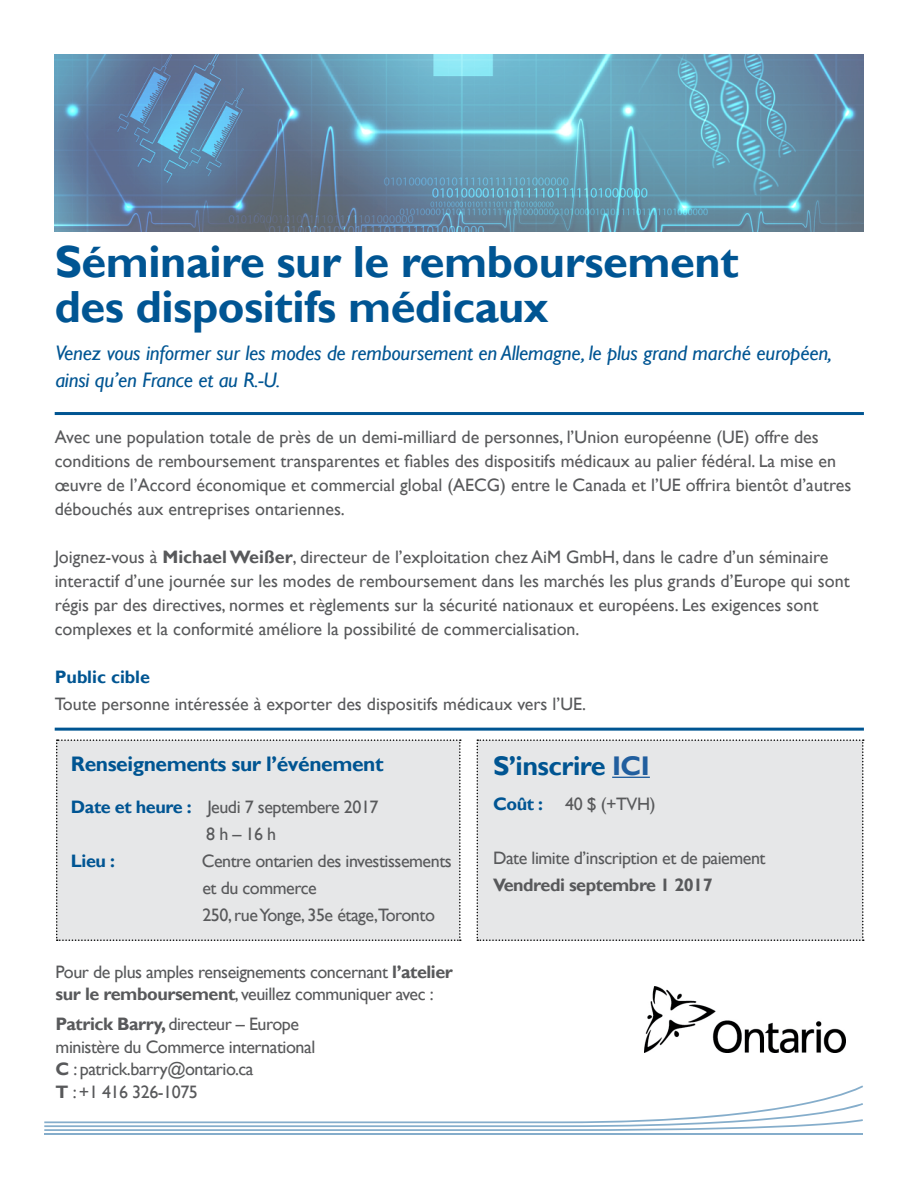
<style>
.page{position:relative;width:918px;height:1188px;background:#fff}
.page>*{position:absolute;margin:0;border:0;box-sizing:border-box;transform-origin:0 0}
.t1{font:700 45px/45px "Gill Sans";letter-spacing:-.01em;color:#005593}
.t2{font:700 27px "Gill Sans";letter-spacing:-.02em;color:#005592}
.t3{font:italic 21px/27px "Gill Sans";letter-spacing:-.01em;color:#005593}
.t4{font:700 21px "Gill Sans";letter-spacing:-.02em;color:#005592}
.t5{font:18px/24px "Gill Sans";color:#58595b}
.t6{font:18px/22.5px "Gill Sans";letter-spacing:-.025em;color:#58595b}
.t7{font:700 18px "Gill Sans";letter-spacing:-.025em;color:#58595b}
.t8{font:700 18px "Gill Sans";color:#005592}
.t9{font:700 18px "Gill Sans";color:#005593}
.s1{font-weight:700}
.s2{font-weight:700;color:#005593}
.s3{color:#215e9e}
</style>
<div class="page">
<hr style="left:55px;top:728px;width:809px;height:3px;background:#005592">
<hr style="left:55px;top:412px;width:809px;height:3px;background:#005592">
<img style="left:645px;top:986px;width:200px;height:67px">
<hr style="left:44px;top:1133px;width:819px;height:2px;background:#005593">
<svg style="left:44px;top:1085px;width:819px;height:46px"></svg>
<div style="left:56px;top:739px;width:405px;height:202px;background:#e6e7e8"></div>
<div style="left:477px;top:739px;width:387px;height:202px;background:#e6e7e8"></div>
<hr style="left:612px;top:777px;width:38px;height:1px;background:#215e9e">
<img style="left:54px;top:55px;width:810px;height:177px">
<h1 class="t1" style="left:55px;top:240px;width:685px">Séminaire sur le remboursement des dispositifs médicaux</h1>
<p class="t3" style="left:55px;top:340px;width:778px">Venez vous informer sur les modes de remboursement en Allemagne, le plus grand marché européen, ainsi qu’en France et au R.-U.</p>
<p class="t5" style="left:55px;top:426px;width:798px">Avec une population totale de près de un demi-milliard de personnes, l’Union européenne (UE) offre des conditions de remboursement transparentes et fiables des dispositifs médicaux au palier fédéral. La mise en œuvre de l’Accord économique et commercial global (AECG) entre le Canada et l’UE offrira bientôt d’autres débouchés aux entreprises ontariennes.</p>
<p class="t5" style="left:55px;top:546px;width:797px">Joignez-vous à <span class="s1">Michael Weißer</span>, directeur de l’exploitation chez AiM GmbH, dans le cadre d’un séminaire interactif d’une journée sur les modes de remboursement dans les marchés les plus grands d’Europe qui sont régis par des directives, normes et règlements sur la sécurité nationaux et européens. Les exigences sont complexes et la conformité améliore la possibilité de commercialisation.</p>
<p class="t8" style="left:55px;top:666px;width:97px">Public cible</p>
<p class="t5" style="left:55px;top:693px;width:533px">Toute personne intéressée à exporter des dispositifs médicaux vers l’UE.</p>
<p class="t4" style="left:71px;top:751px;width:314px">Renseignements sur l’événement</p>
<p class="t6" style="left:206px;top:794px;width:174px;line-height:27px;text-indent:-135px"><span class="s2">Date et heure :</span> Jeudi 7 septembere 2017<br>8 h – 16 h</p>
<p class="t9" style="left:71px;top:850px;width:46px">Lieu :</p>
<p class="t6" style="left:202px;top:848px;width:252px;line-height:27px">Centre ontarien des investissements et du commerce<br>250, rue Yonge, 35e étage,Toronto</p>
<p class="t6" style="left:56px;top:961px;width:399px">Pour de plus amples renseignements concernant <span class="s1">l’atelier sur le remboursement</span>, veuillez communiquer avec :</p>
<p class="t6" style="left:56px;top:1013px;width:261px"><span class="s1">Patrick Barry,</span> directeur – Europe ministère du Commerce international<br><span class="s1">C</span> : patrick.barry@ontario.ca<br><span class="s1">T</span> : +1 416 326-1075</p>
<h2 class="t2" style="left:493px;top:750px;width:158px">S’inscrire <span class="s3">ICI</span></h2>
<p class="t5" style="left:493px;top:792px;width:164px"><span class="s2">Coût :</span> 40 $ (+TVH)</p>
<p class="t6" style="left:493px;top:847px;width:274px">Date limite d’inscription et de paiement</p>
<p class="t7" style="left:493px;top:874px;width:221px">Vendredi septembre 1 2017</p>
</div>
